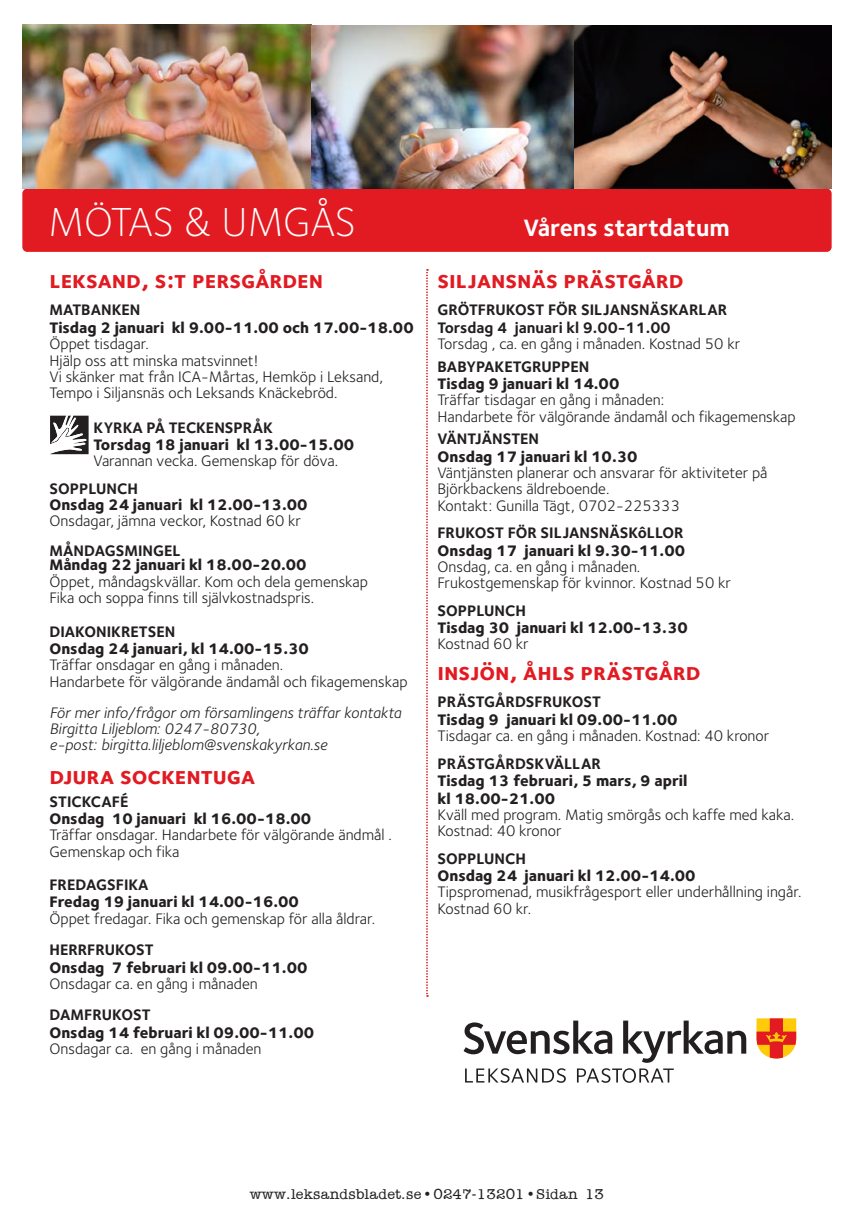
<style>
.page{position:relative;width:854px;height:1216px;background:#fff}
.page>*{position:absolute;margin:0;border:0;box-sizing:border-box;transform-origin:0 0}
.t1{font:300 42px "Foundry Sterling OT3";letter-spacing:-.005em;color:#fff}
.t2{font:700 24.5px "Foundry Sterling OT3";color:#e21a21}
.t3{font:700 24.5px "Foundry Sterling OT3";color:#fff}
.t4{font:15.75px/16.6px "Foundry Sterling OT3";color:#231f20}
.t5{font:800 15.75px/16.8px "Foundry Sterling OT3";color:#231f20}
.t6{font:italic 15.75px/15.9px "Foundry Sterling OT3";color:#231f20}
.t7{font:700 15.75px/16.8px "Foundry Sterling OT3";color:#231f20}
.t8{font:300 15.75px "American Typewriter";color:#231f20}
.s1{font-weight:700}
.s2{font-weight:800}
.s3{font-weight:400}
.s4{font-family:"Minion Std";font-weight:900}
</style>
<div class="page">
<svg style="left:426px;top:269px;width:2px;height:727px"></svg>
<div style="left:22px;top:189px;width:809px;height:63px;background:#e21a21;border-radius:5px"></div>
<img style="left:22px;top:25px;width:809px;height:164px">
<svg style="left:50px;top:415px;width:39px;height:39px"></svg>
<svg style="left:465px;top:1068px;width:100px;height:14px"></svg>
<svg style="left:576px;top:1068px;width:97px;height:14px"></svg>
<svg style="left:463px;top:1020px;width:149px;height:34px"></svg>
<svg style="left:623px;top:1020px;width:123px;height:42px"></svg>
<svg style="left:756px;top:1018px;width:40px;height:40px;background:#f0792e"></svg>
<p class="t1" style="left:48px;top:192px;width:309px">MÖTAS &amp; UMGÅS</p>
<p class="t2" style="left:49px;top:260px;width:275px">leksand, s:t persgården</p>
<p class="t4" style="left:49px;top:301px;width:365px"><span class="s1">MATBANKEN<br></span><span class="s2">Tisdag 2 januari kl 9.00-11.00 och 17.00-18.00<br></span>Öppet tisdagar.<br>Hjälp oss att minska matsvinnet!<br>Vi skänker mat från ICA-Mårtas, Hemköp i Leksand, Tempo i Siljansnäs och Leksands Knäckebröd.</p>
<p class="t4" style="left:93px;top:419px;width:262px"><span class="s1">KYRKA PÅ TECKENSPRÅK<br></span><span class="s2">Torsdag 18 januari kl 13.00-15.00<br></span>Varannan vecka. Gemenskap för döva.</p>
<p class="t4" style="left:49px;top:479px;width:259px"><span class="s1">SOPPLUNCH<br></span><span class="s2">Onsdag 24 januari kl 12.00-13.00<br></span>Onsdagar, jämna veckor, Kostnad 60 kr</p>
<p class="t5" style="left:49px;top:543px;width:259px;line-height:14px"><span class="s1">MÅNDAGSMINGEL<br></span>Måndag 22 januari kl 18.00-20.00</p>
<p class="t4" style="left:49px;top:572px;width:320px">Öppet, måndagskvällar. Kom och dela gemenskap<br>Fika och soppa finns till självkostnadspris.</p>
<p class="t4" style="left:49px;top:622px;width:359px"><span class="s1">DIAKONIKRETSEN<br></span><span class="s2">Onsdag 24 januari, kl 14.00-15.30<br></span>Träffar onsdagar en gång i månaden.<br>Handarbete för välgörande ändamål och fikagemenskap</p>
<p class="t6" style="left:49px;top:703px;width:353px">För mer info/frågor om församlingens träffar kontakta<br>Birgitta Liljeblom: 0247-80730,<br>e-post: birgitta.liljeblom@svenskakyrkan.se</p>
<p class="t2" style="left:49px;top:756px;width:207px">djura sockentuga</p>
<p class="t4" style="left:49px;top:791px;width:344px"><span class="s1">STICKCAFÉ<br></span><span class="s2">Onsdag 10 januari kl 16.00-18.00<br></span>Träffar onsdagar. Handarbete för välgörande ändmål .<br>Gemenskap och fika</p>
<p class="t4" style="left:49px;top:875px;width:327px"><span class="s1">FREDAGSFIKA<br></span><span class="s2">Fredag 19 januari kl 14.00-16.00<br></span>Öppet fredagar. Fika och gemenskap för alla åldrar.</p>
<p class="t5" style="left:49px;top:940px;width:259px"><span class="s1">HERRFRUKOST<br></span>Onsdag 7 februari kl 09.00-11.00<br><span class="s3">Onsdagar ca. en gång i månaden</span></p>
<p class="t5" style="left:49px;top:1005px;width:266px"><span class="s1">DAMFRUKOST<br></span>Onsdag 14 februari kl 09.00-11.00<br><span class="s3">Onsdagar ca. en gång i månaden</span></p>
<p class="t3" style="left:523px;top:208px;width:208px">Vårens startdatum</p>
<p class="t2" style="left:437px;top:260px;width:248px">siljansnäs prästgård</p>
<p class="t7" style="left:437px;top:301px;width:304px">GRÖTFRUKOST FÖR SILJANSNÄSKARLAR<br>Torsdag 4 januari kl 9.00-11.00<br><span class="s3">Torsdag , ca. en gång i månaden. Kostnad 50 kr</span></p>
<p class="t4" style="left:437px;top:357px;width:359px"><span class="s1">BABYPAKETGRUPPEN<br></span><span class="s2">Tisdag 9 januari kl 14.00<br></span>Träffar tisdagar en gång i månaden:<br>Handarbete för välgörande ändamål och fikagemenskap</p>
<p class="t4" style="left:437px;top:429px;width:331px"><span class="s1">VÄNTJÄNSTEN<br></span><span class="s2">Onsdag 17 januari kl 10.30<br></span>Väntjänsten planerar och ansvarar för aktiviteter på<br>Björkbackens äldreboende.<br>Kontakt: Gunilla Tägt, 0702-225333</p>
<p class="t4" style="left:437px;top:523px;width:295px"><span class="s1">FRUKOST FÖR SILJANSNÄSKôLLOR </span><span class="s2">Onsdag 17 januari kl 9.30-11.00<br></span>Onsdag, ca. en gång i månaden.<br>Frukostgemenskap för kvinnor. Kostnad 50 kr</p>
<p class="t5" style="left:437px;top:600px;width:252px"><span class="s1">SOPPLUNCH<br></span>Tisdag 30 januari kl 12.00-13.30<br><span class="s3">Kostnad 60 kr</span></p>
<p class="t2" style="left:437px;top:652px;width:265px">insjön, åhls prästgård</p>
<p class="t4" style="left:437px;top:692px;width:333px"><span class="s1">PRÄSTGÅRDSFRUKOST<br></span><span class="s2">Tisdag 9 januari kl 09.00-11.00<br></span>Tisdagar ca. en gång i månaden. Kostnad: 40 kronor</p>
<p class="t4" style="left:437px;top:754px;width:358px"><span class="s1">PRÄSTGÅRDSKVÄLLAR<br></span><span class="s2">Tisdag 13 februari, 5 mars, 9 april<br>kl 18.00-21.00<br></span>Kväll med program. Matig smörgås och kaffe med kaka.<br>Kostnad: 40 kronor</p>
<p class="t4" style="left:437px;top:849px;width:365px"><span class="s1">SOPPLUNCH<br></span><span class="s2">Onsdag 24 januari kl 12.00-14.00<br></span>Tipspromenad, musikfrågesport eller underhållning ingår.<br>Kostnad 60 kr.</p>
<p class="t8" style="left:249px;top:1186px;width:356px">www.leksandsbladet.se <span class="s4">•</span> 0247-13201 <span class="s4">•</span> Sidan 13</p>
</div>
